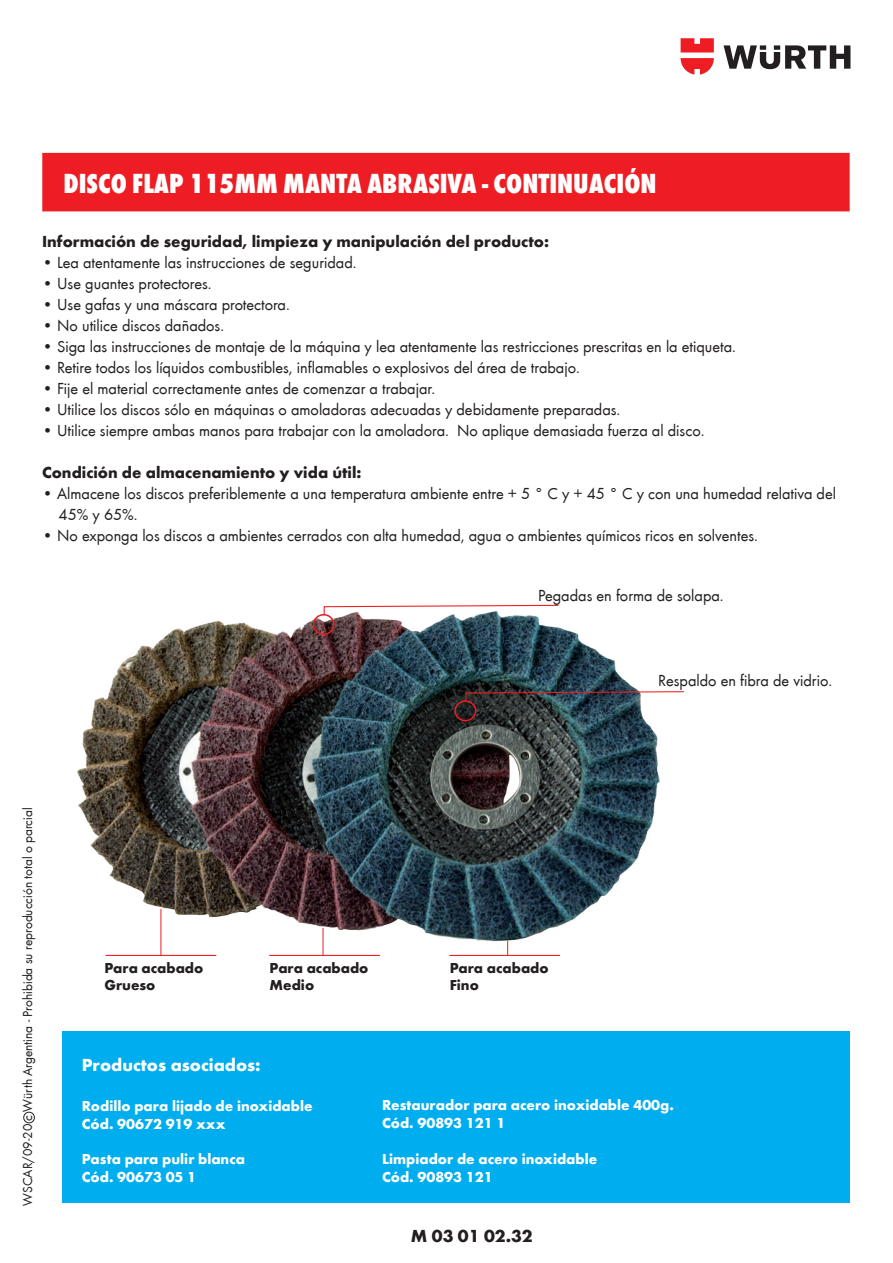
<style>
.page{position:relative;width:893px;height:1263px;background:#fff}
.page>*{position:absolute;margin:0;border:0;box-sizing:border-box;transform-origin:0 0}
.t1{font:28.5px "Wuerth Extra Bold Cond Caps";color:#fff}
.t2{font:700 18px "Wuerth";color:#fff}
.t3{font:700 18px "Wuerth";color:#231f20}
.t4{font:16.5px/21px "Wuerth";color:#231f20}
.t5{font:700 16.5px "Wuerth";color:#231f20}
.t6{font:700 14.85px/17.9px "Wuerth";color:#fff}
.t7{font:700 14.85px/17px "Wuerth";color:#231f20}
.t8{font:13.5px "Wuerth";color:#231f20}
</style>
<div class="page">
<img style="left:77px;top:614px;width:583px;height:342px">
<svg style="left:323px;top:604px;width:236px;height:12px"></svg>
<div style="left:313px;top:614px;width:22px;height:21px;border:2px solid #ee1d23;border-radius:50%"></div>
<svg style="left:465px;top:691px;width:219px;height:12px"></svg>
<div style="left:454px;top:700px;width:22px;height:21px;border:2px solid #ee1d23;border-radius:50%"></div>
<svg style="left:724px;top:45px;width:126px;height:24px"></svg>
<svg style="left:681px;top:38px;width:33px;height:37px"></svg>
<div style="left:42px;top:153px;width:808px;height:58px;background:#ee1d23"></div>
<div style="left:23px;top:1112px;width:12px;height:11px;border:1px solid #231f20;border-radius:50%"></div>
<div style="left:62px;top:1031px;width:787px;height:172px;background:#00aeef"></div>
<hr style="left:449px;top:955px;width:111px;height:1px;background:#ee1d23">
<hr style="left:269px;top:955px;width:111px;height:1px;background:#ee1d23">
<svg style="left:507px;top:941px;width:1px;height:14px"></svg>
<svg style="left:323px;top:928px;width:1px;height:27px"></svg>
<hr style="left:161px;top:909px;width:1px;height:47px;background:#ee1d23">
<hr style="left:106px;top:955px;width:110px;height:1px;background:#ee1d23">
<h1 class="t1" style="left:63px;top:163px;width:595px">DISCO FLAP 115MM MANTA ABRASIVA - CONTINUACIÓN</h1>
<p class="t5" style="left:42px;top:229px;width:509px">Información de seguridad, limpieza y manipulación del producto:</p>
<p class="t4" style="left:42px;top:251px;width:316px">• Lea atentamente las instrucciones de seguridad.</p>
<p class="t4" style="left:42px;top:272px;width:171px">• Use guantes protectores.</p>
<p class="t4" style="left:42px;top:293px;width:249px">• Use gafas y una máscara protectora.</p>
<p class="t4" style="left:42px;top:314px;width:184px">• No utilice discos dañados.</p>
<p class="t4" style="left:42px;top:335px;width:695px">• Siga las instrucciones de montaje de la máquina y lea atentamente las restricciones prescritas en la etiqueta.</p>
<p class="t4" style="left:42px;top:356px;width:539px">• Retire todos los líquidos combustibles, inflamables o explosivos del área de trabajo.</p>
<p class="t4" style="left:42px;top:377px;width:395px">• Fije el material correctamente antes de comenzar a trabajar.</p>
<p class="t4" style="left:42px;top:398px;width:580px">• Utilice los discos sólo en máquinas o amoladoras adecuadas y debidamente preparadas.</p>
<p class="t4" style="left:42px;top:419px;width:664px">• Utilice siempre ambas manos para trabajar con la amoladora. No aplique demasiada fuerza al disco.</p>
<p class="t5" style="left:42px;top:460px;width:321px">Condición de almacenamiento y vida útil:</p>
<p class="t4" style="left:59px;top:482px;width:779px;text-indent:-16px">• Almacene los discos preferiblemente a una temperatura ambiente entre + 5 ° C y + 45 ° C y con una humedad relativa del<br>45% y 65%.</p>
<p class="t4" style="left:42px;top:524px;width:717px">• No exponga los discos a ambientes cerrados con alta humedad, agua o ambientes químicos ricos en solventes.</p>
<p class="t4" style="left:538px;top:584px;width:187px">Pegadas en forma de solapa.</p>
<p class="t4" style="left:658px;top:669px;width:175px">Respaldo en fibra de vidrio.</p>
<p class="t8" style="left:18px;top:1205px;width:400px;rotate:-90deg">WSCAR/09-20 c Würth Argentina - Prohibida su reproducción total o parcial</p>
<p class="t7" style="left:104px;top:959px;width:100px">Para acabado<br>Grueso</p>
<p class="t7" style="left:270px;top:959px;width:100px">Para acabado<br>Medio</p>
<p class="t7" style="left:450px;top:959px;width:100px">Para acabado<br>Fino</p>
<p class="t2" style="left:82px;top:1052px;width:180px">Productos asociados:</p>
<p class="t6" style="left:82px;top:1096px;width:232px">Rodillo para lijado de inoxidable<br>Cód. 90672 919 xxx</p>
<p class="t6" style="left:82px;top:1149px;width:165px">Pasta para pulir blanca<br>Cód. 90673 05 1</p>
<p class="t6" style="left:382px;top:1095px;width:293px">Restaurador para acero inoxidable 400g.<br>Cód. 90893 121 1</p>
<p class="t6" style="left:382px;top:1149px;width:217px">Limpiador de acero inoxidable<br>Cód. 90893 121</p>
<p class="t3" style="left:411px;top:1223px;width:123px">M 03 01 02.32</p>
</div>
